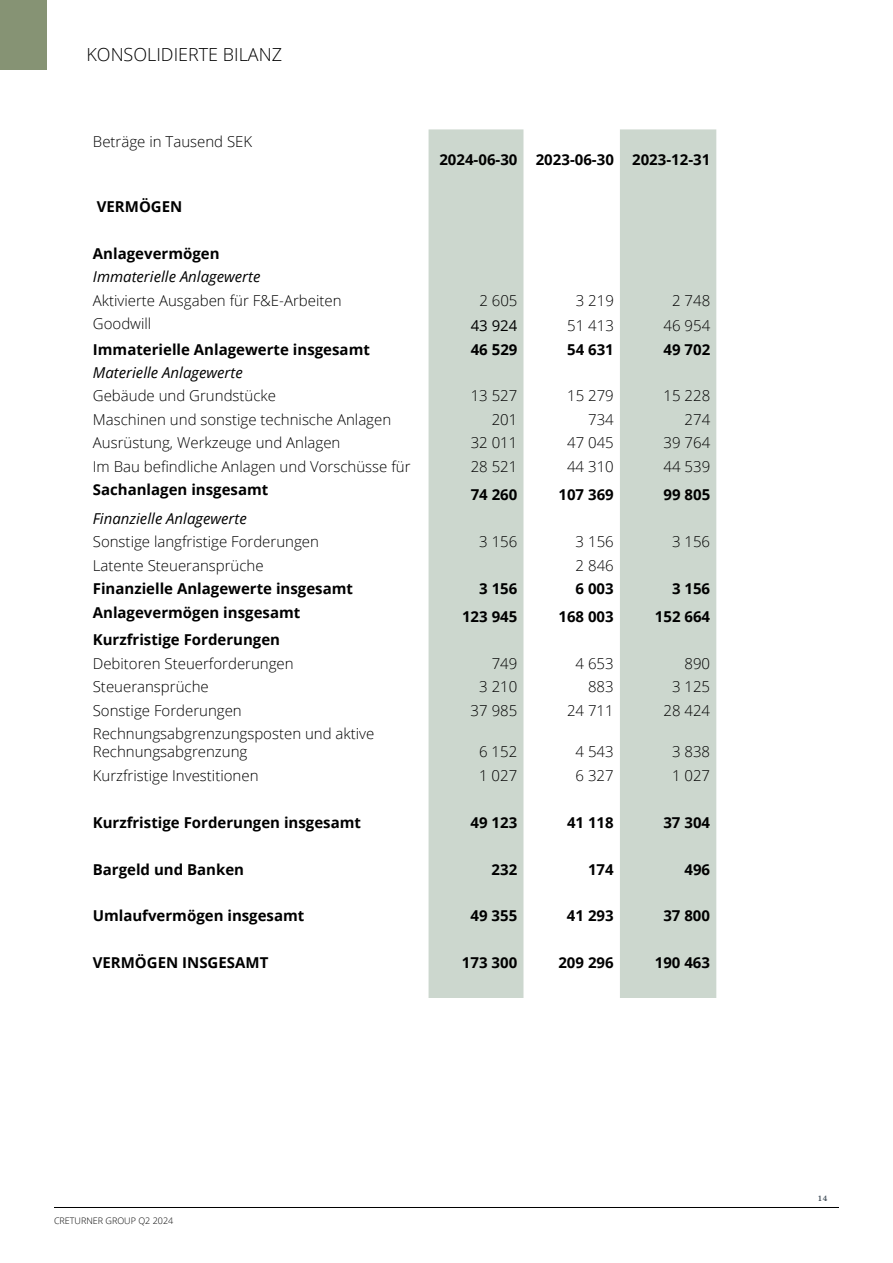
<style>
.page{position:relative;width:893px;height:1263px;background:#fff}
.page>*{position:absolute;margin:0;border:0;box-sizing:border-box;transform-origin:0 0}
.t1{font:300 18px "Open Sans";color:#000}
.t2{font:300 15px/18px "Open Sans";color:#000}
.t3{font:700 15px "Open Sans";color:#000}
.t4{font:italic 15px "Open Sans";color:#000}
.t5{font:15px "Open Sans";color:#000}
.t6{font:15px "Minion Pro";color:#3d4a55}
.t7{font:300 9px "Open Sans";color:#000}
</style>
<div class="page">
<hr style="left:54px;top:1207px;width:785px;height:1px;background:#000">
<svg style="left:429px;top:129px;width:287px;height:869px;fill:#ccd7ce"></svg>
<div style="left:0;top:0;width:47px;height:70px;background:#869374"></div>
<p class="t1" style="left:86px;top:42px;width:197px">KONSOLIDIERTE BILANZ</p>
<p class="t2" style="left:93px;top:132px;width:161px">Beträge in Tausend SEK</p>
<p class="t3" style="left:439px;top:149px;width:272px">2024-06-30 2023-06-30 2023-12-31</p>
<p class="t3" style="left:97px;top:196px;width:87px">VERMÖGEN</p>
<p class="t3" style="left:93px;top:243px;width:128px">Anlagevermögen</p>
<p class="t4" style="left:93px;top:267px;width:169px">Immaterielle Anlagewerte</p>
<p class="t2" style="left:93px;top:291px;width:250px">Aktivierte Ausgaben für F&amp;E-Arbeiten</p>
<p class="t2" style="left:479px;top:291px;width:40px">2 605</p>
<p class="t2" style="left:576px;top:291px;width:40px">3 219</p>
<p class="t2" style="left:672px;top:291px;width:40px">2 748</p>
<p class="t2" style="left:93px;top:314px;width:60px">Goodwill</p>
<p class="t5" style="left:471px;top:315px;width:48px">43 924</p>
<p class="t2" style="left:567px;top:316px;width:48px">51 413</p>
<p class="t2" style="left:664px;top:316px;width:48px">46 954</p>
<p class="t3" style="left:93px;top:338px;width:278px">Immaterielle Anlagewerte insgesamt</p>
<p class="t3" style="left:471px;top:338px;width:48px">46 529</p>
<p class="t3" style="left:567px;top:338px;width:48px">54 631</p>
<p class="t3" style="left:664px;top:338px;width:48px">49 702</p>
<p class="t4" style="left:93px;top:362px;width:151px">Materielle Anlagewerte</p>
<p class="t2" style="left:93px;top:387px;width:185px">Gebäude und Grundstücke</p>
<p class="t2" style="left:471px;top:387px;width:48px">13 527</p>
<p class="t2" style="left:567px;top:387px;width:48px">15 279</p>
<p class="t2" style="left:663px;top:387px;width:48px">15 228</p>
<p class="t2" style="left:93px;top:410px;width:300px">Maschinen und sonstige technische Anlagen</p>
<p class="t2" style="left:492px;top:410px;width:27px">201</p>
<p class="t2" style="left:588px;top:410px;width:27px">734</p>
<p class="t2" style="left:685px;top:410px;width:27px">274</p>
<p class="t2" style="left:93px;top:434px;width:249px">Ausrüstung, Werkzeuge und Anlagen</p>
<p class="t2" style="left:471px;top:434px;width:48px">32 011</p>
<p class="t2" style="left:567px;top:434px;width:48px">47 045</p>
<p class="t2" style="left:663px;top:434px;width:48px">39 764</p>
<p class="t2" style="left:93px;top:457px;width:319px">Im Bau befindliche Anlagen und Vorschüsse für</p>
<p class="t2" style="left:471px;top:457px;width:48px">28 521</p>
<p class="t2" style="left:567px;top:457px;width:48px">44 310</p>
<p class="t2" style="left:663px;top:457px;width:48px">44 539</p>
<p class="t3" style="left:93px;top:479px;width:177px">Sachanlagen insgesamt</p>
<p class="t3" style="left:471px;top:484px;width:48px">74 260</p>
<p class="t3" style="left:558px;top:484px;width:57px">107 369</p>
<p class="t3" style="left:663px;top:484px;width:48px">99 805</p>
<p class="t4" style="left:93px;top:508px;width:155px">Finanzielle Anlagewerte</p>
<p class="t2" style="left:93px;top:532px;width:228px">Sonstige langfristige Forderungen</p>
<p class="t2" style="left:479px;top:532px;width:40px">3 156</p>
<p class="t2" style="left:576px;top:532px;width:40px">3 156</p>
<p class="t2" style="left:672px;top:532px;width:40px">3 156</p>
<p class="t2" style="left:93px;top:556px;width:172px">Latente Steueransprüche</p>
<p class="t2" style="left:576px;top:556px;width:40px">2 846</p>
<p class="t3" style="left:93px;top:578px;width:262px">Finanzielle Anlagewerte insgesamt</p>
<p class="t3" style="left:479px;top:578px;width:40px">3 156</p>
<p class="t3" style="left:576px;top:578px;width:40px">6 003</p>
<p class="t3" style="left:672px;top:578px;width:40px">3 156</p>
<p class="t3" style="left:93px;top:602px;width:209px">Anlagevermögen insgesamt</p>
<p class="t3" style="left:462px;top:606px;width:57px">123 945</p>
<p class="t3" style="left:558px;top:606px;width:57px">168 003</p>
<p class="t3" style="left:655px;top:606px;width:57px">152 664</p>
<p class="t3" style="left:93px;top:629px;width:189px">Kurzfristige Forderungen</p>
<p class="t2" style="left:93px;top:654px;width:202px">Debitoren Steuerforderungen</p>
<p class="t2" style="left:492px;top:654px;width:27px">749</p>
<p class="t2" style="left:576px;top:654px;width:40px">4 653</p>
<p class="t2" style="left:684px;top:654px;width:27px">890</p>
<p class="t2" style="left:93px;top:677px;width:117px">Steueransprüche</p>
<p class="t2" style="left:479px;top:677px;width:40px">3 210</p>
<p class="t2" style="left:588px;top:677px;width:27px">883</p>
<p class="t2" style="left:672px;top:677px;width:40px">3 125</p>
<p class="t2" style="left:93px;top:701px;width:150px">Sonstige Forderungen</p>
<p class="t2" style="left:471px;top:701px;width:48px">37 985</p>
<p class="t2" style="left:567px;top:701px;width:48px">24 711</p>
<p class="t2" style="left:663px;top:701px;width:48px">28 424</p>
<p class="t2" style="left:93px;top:724px;width:283px">Rechnungsabgrenzungsposten und aktive<br>Rechnungsabgrenzung</p>
<p class="t2" style="left:479px;top:742px;width:40px">6 152</p>
<p class="t2" style="left:576px;top:742px;width:40px">4 543</p>
<p class="t2" style="left:672px;top:742px;width:40px">3 838</p>
<p class="t2" style="left:93px;top:766px;width:167px">Kurzfristige Investitionen</p>
<p class="t2" style="left:479px;top:766px;width:40px">1 027</p>
<p class="t2" style="left:576px;top:766px;width:40px">6 327</p>
<p class="t2" style="left:672px;top:766px;width:40px">1 027</p>
<p class="t3" style="left:93px;top:811px;width:270px">Kurzfristige Forderungen insgesamt</p>
<p class="t3" style="left:471px;top:811px;width:48px">49 123</p>
<p class="t3" style="left:567px;top:811px;width:48px">41 118</p>
<p class="t3" style="left:663px;top:811px;width:48px">37 304</p>
<p class="t3" style="left:93px;top:858px;width:153px">Bargeld und Banken</p>
<p class="t3" style="left:492px;top:858px;width:27px">232</p>
<p class="t3" style="left:588px;top:858px;width:27px">174</p>
<p class="t3" style="left:684px;top:858px;width:27px">496</p>
<p class="t3" style="left:93px;top:905px;width:213px">Umlaufvermögen insgesamt</p>
<p class="t3" style="left:471px;top:905px;width:48px">49 355</p>
<p class="t3" style="left:567px;top:905px;width:48px">41 293</p>
<p class="t3" style="left:663px;top:905px;width:48px">37 800</p>
<p class="t3" style="left:93px;top:952px;width:177px">VERMÖGEN INSGESAMT</p>
<p class="t3" style="left:462px;top:952px;width:57px">173 300</p>
<p class="t3" style="left:558px;top:952px;width:57px">209 296</p>
<p class="t3" style="left:655px;top:952px;width:57px">190 463</p>
<p class="t7" style="left:54px;top:1215px;width:121px">CRETURNER GROUP Q2 2024</p>
<p class="t6" style="left:817px;top:1186px;width:12px">14</p>
</div>
